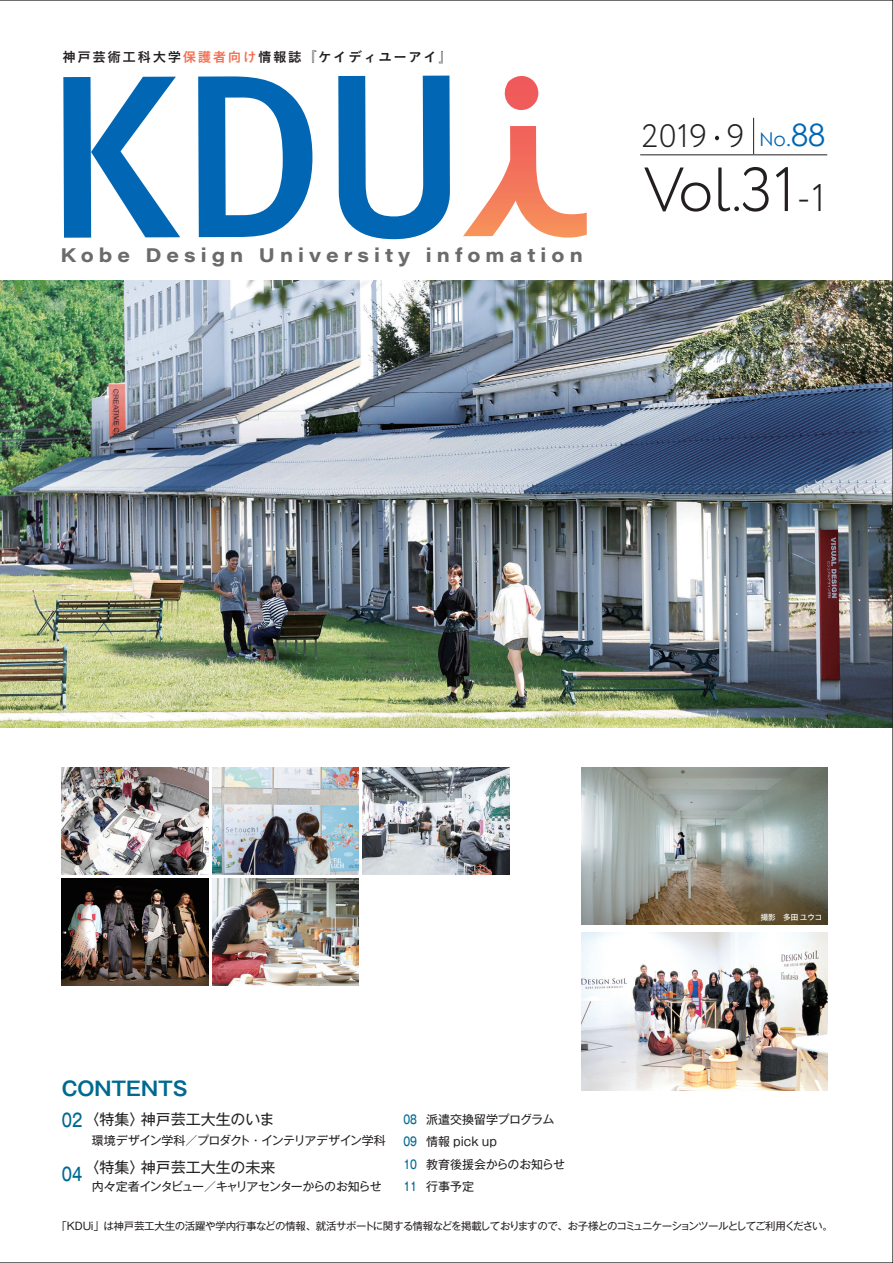
<style>
.page{position:relative;width:893px;height:1263px;background:#fff}
.page>*{position:absolute;margin:0;border:0;box-sizing:border-box;transform-origin:0 0}
.t1{font:300 62.1px "Circe";color:#231f20}
.t2{font:300 32.4px "Circe";color:#231f20}
.t3{font:700 19.5px "Acumin Pro Wide";letter-spacing:.26em;color:#6b6b6e}
.t4{font:700 19.5px "Gothic MB101 Pro De";color:#006991}
.t5{font:19.05px "Century Gothic";color:#0166b3}
.t6{font:500 18px "Gothic MB101 Pro";color:#006991;scale:.75 1}
.t7{font:15px "Gothic MB101 Pro";color:#231f20}
.t8{font:13.5px "Koburina Go Std N W6";letter-spacing:.115em;color:#231f20}
.t9{font:12px/22.5px "Gothic MB101 Pro";color:#231f20}
.t10{font:12px "Gothic MB101 Pro";letter-spacing:-.035em;color:#231f20}
.t11{font:12px "Gothic MB101 Pro";letter-spacing:-.09em;color:#231f20}
.t12{font:10.5px "Gothic MB101 Pro";letter-spacing:-.055em;color:#231f20}
.t13{font:500 7.5px "Koz Go Pr 6 N";color:#fff}
.s1{color:#f36f51}
.s2{font-family:"Futo Go B101 Pr 6";font-weight:700}
.s3{font-size:30.9px}
.s4{font-size:38.25px}
.s5{font-weight:500;color:#006991}
</style>
<div class="page">
<img style="left:0;top:0;width:893px;height:1263px">
<p class="t8" style="left:62px;top:47px;width:391px">神戸芸術工科大学<span class="s1">保護者向け</span>情報誌<span class="s2">『</span>ケイディユーアイ<span class="s2">』</span></p>
<h3 class="t3" style="left:60px;top:241px;width:524px">Kobe Design University infomation</h3>
<h2 class="t2" style="left:641px;top:115px;width:104px">2019 9</h2>
<h3 class="t5" style="left:759px;top:128px;width:68px">No.<span class="s3">88</span></h3>
<h1 class="t1" style="left:644px;top:149px;width:184px">Vol.31<span class="s4">-1</span></h1>
<h3 class="t4" style="left:62px;top:1072px;width:127px">CONTENTS</h3>
<h3 class="t7" style="left:84px;top:1107px;width:191px">〈特集〉神戸芸工大生のいま</h3>
<p class="t10" style="left:92px;top:1130px;width:295px">環境デザイン学科／プロダクト・インテリアデザイン学科</p>
<h3 class="t7" style="left:84px;top:1154px;width:192px">〈特集〉神戸芸工大生の未来</h3>
<p class="t11" style="left:92px;top:1176px;width:291px">内々定者インタビュー／キャリアセンターからのお知らせ</p>
<h3 class="t6" style="left:62px;top:1105px;width:29px">02</h3>
<h3 class="t6" style="left:62px;top:1159px;width:29px">04</h3>
<p class="t9" style="left:403px;top:1106px;width:163px"><span class="s5">08　</span>派遣交換留学プログラム<br><span class="s5">09　</span>情報 pick up<br><span class="s5">10　</span>教育後援会からのお知らせ<br><span class="s5">11　</span>行事予定</p>
<p class="t13" style="left:761px;top:913px;width:63px">撮影　多田 ユウコ</p>
<p class="t12" style="left:56px;top:1217px;width:778px">「KDUi」は神戸芸工大生の活躍や学内行事などの情報、就活サポートに関する情報などを掲載しておりますので、お子様とのコミュニケーションツールとしてご利用ください。</p>
</div>
